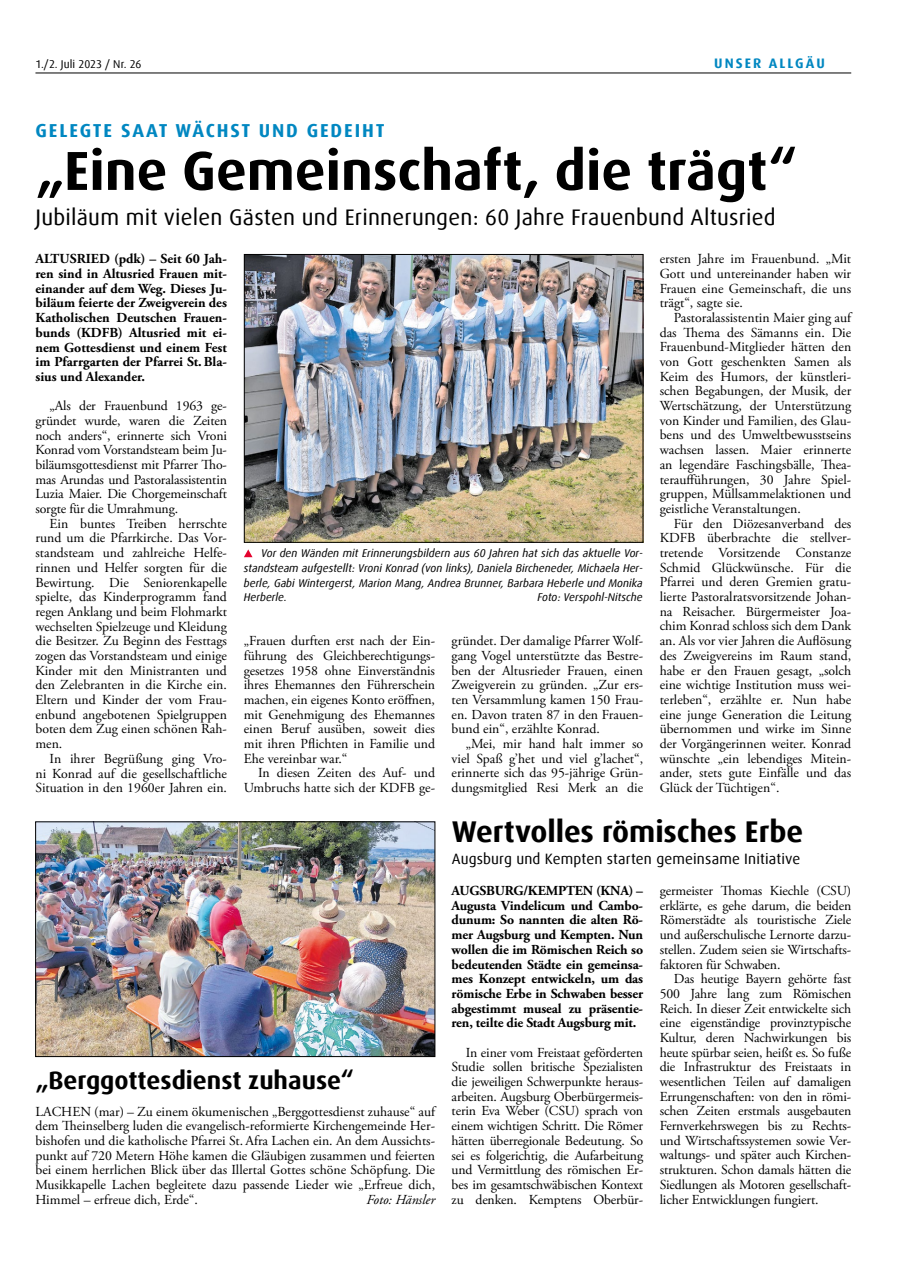
<style>
.page{position:relative;width:908px;height:1276px;background:#fff}
.page>*{position:absolute;margin:0;border:0;box-sizing:border-box;transform-origin:0 0}
.t1{font:700 55px "Dax Offc Pro";color:#000}
.t2{font:700 30px "Dax Offc Pro";letter-spacing:-.005em;color:#000}
.t3{font:700 25px "Dax Offc Pro";color:#000}
.t4{font:22.5px "Dax Offc Pro";letter-spacing:.01em;color:#000}
.t5{font:700 18.75px "Dax Offc Pro";letter-spacing:.1em;color:#0087c1}
.t6{font:15px "Dax Offc Pro";letter-spacing:.01em;color:#000}
.t7{font:13.75px/14.6px "Adobe Garamond Pro";color:#000;text-align:justify}
.t8{font:700 13.75px/14.6px "Adobe Garamond Pro";letter-spacing:-.01em;color:#000;text-align:justify}
.t9{font:italic 13.75px "Adobe Garamond Pro";color:#000}
.t10{font:700 13.75px "Dax Offc Pro";letter-spacing:.15em;color:#0087c1}
.t11{font:italic 11.25px/14.8px "Dax Offc Pro";color:#000;text-align:justify}
.t12{font:11.25px "Dax Offc Pro";letter-spacing:.005em;color:#000}
</style>
<div class="page">
<hr style="left:35px;top:73px;width:815px;height:1px;background:#000">
<svg style="left:244px;top:549px;width:8px;height:8px"></svg>
<img style="left:246px;top:256px;width:395px;height:284px">
<div style="left:244px;top:254px;width:399px;height:288px;border:1px solid #000"></div>
<img style="left:37px;top:823px;width:396px;height:231px">
<div style="left:35px;top:821px;width:400px;height:235px;border:1px solid #000"></div>
<p class="t12" style="left:35px;top:56px;width:107px">1./2. Juli 2023 / Nr. 26</p>
<p class="t10" style="left:714px;top:54px;width:112px">UNSER ALLGÄU</p>
<h3 class="t5" style="left:35px;top:119px;width:350px">GELEGTE SAAT WÄCHST UND GEDEIHT</h3>
<h1 class="t1" style="left:35px;top:135px;width:762px">„Eine Gemeinschaft, die trägt“</h1>
<h3 class="t4" style="left:35px;top:202px;width:741px">Jubiläum mit vielen Gästen und Erinnerungen: 60 Jahre Frauenbund Altusried</h3>
<p class="t8" style="left:35px;top:252px;width:193px">ALTUSRIED (pdk) – Seit 60 Jah&shy;ren sind in Altusried Frauen mit&shy;einander auf dem Weg. Dieses Ju&shy;biläum feierte der Zweigverein des Katholischen Deutschen Frauen&shy;bunds (KDFB) Altusried mit ei&shy;nem Gottesdienst und einem Fest im Pfarrgarten der Pfarrei St. Bla&shy;sius und Alexander.</p>
<p class="t7" style="left:35px;top:399px;width:193px;text-indent:14px">„Als der Frauenbund 1963 ge&shy;gründet wurde, waren die Zeiten noch anders“, erinnerte sich Vroni Konrad vom Vorstandsteam beim Ju&shy;biläumsgottesdienst mit Pfarrer Tho&shy;mas Arundas und Pastoralassistentin Luzia Maier. Die Chorgemeinschaft sorgte für die Umrahmung.</p>
<p class="t7" style="left:35px;top:516px;width:193px;text-indent:14px">Ein buntes Treiben herrschte rund um die Pfarrkirche. Das Vor&shy;standsteam und zahlreiche Helfe&shy;rinnen und Helfer sorgten für die Bewirtung. Die Seniorenkapelle spielte, das Kinderprogramm fand regen Anklang und beim Flohmarkt wechselten Spielzeuge und Kleidung die Besitzer. Zu Beginn des Festtags zogen das Vorstandsteam und einige Kinder mit den Ministranten und den Zelebranten in die Kirche ein.<br>Eltern und Kinder der vom Frau&shy;enbund angebotenen Spielgruppen boten dem Zug einen schönen Rah&shy;men.</p>
<p class="t7" style="left:35px;top:751px;width:193px;text-indent:14px">In ihrer Begrüßung ging Vro&shy;ni Konrad auf die gesellschaftliche Situation in den 1960er Jahren ein.</p>
<p class="t11" style="left:244px;top:546px;width:400px;text-indent:17px">Vor den Wänden mit Erinnerungsbildern aus 60 Jahren hat sich das aktuelle Vor&shy;standsteam aufgestellt: Vroni Konrad (von links), Daniela Bircheneder, Michaela Her&shy;berle, Gabi Wintergerst, Marion Mang, Andrea Brunner, Barbara Heberle und Monika Herberle.</p>
<p class="t11" style="left:537px;top:590px;width:107px">Foto: Verspohl-Nitsche</p>
<p class="t7" style="left:244px;top:634px;width:193px">„Frauen durften erst nach der Ein&shy;führung des Gleichberechtigungs&shy;gesetzes 1958 ohne Einverständnis ihres Ehemannes den Führerschein machen, ein eigenes Konto eröffnen, mit Genehmigung des Ehemannes einen Beruf ausüben, soweit dies mit ihren Pflichten in Familie und Ehe vereinbar war.“</p>
<p class="t7" style="left:244px;top:766px;width:193px;text-align:right">In diesen Zeiten des Auf- und<br>Umbruchs hatte sich der KDFB ge-</p>
<p class="t7" style="left:451px;top:634px;width:193px">gründet. Der damalige Pfarrer Wolf&shy;gang Vogel unterstützte das Bestre&shy;ben der Altusrieder Frauen, einen Zweigverein zu gründen. „Zur ers&shy;ten Versammlung kamen 150 Frau&shy;en. Davon traten 87 in den Frauen&shy;bund ein“, erzählte Konrad.</p>
<p class="t7" style="left:451px;top:737px;width:193px;text-indent:14px">„Mei, mir hand halt immer so viel Spaß g’het und viel g’lachet“, erinnerte sich das 95-jährige Grün&shy;dungsmitglied Resi Merk an die</p>
<p class="t7" style="left:659px;top:252px;width:193px">ersten Jahre im Frauenbund. „Mit Gott und untereinander haben wir Frauen eine Gemeinschaft, die uns trägt“, sagte sie.</p>
<p class="t7" style="left:659px;top:311px;width:193px;text-indent:14px">Pastoralassistentin Maier ging auf das Thema des Sämanns ein. Die Frauenbund-Mitglieder hätten den von Gott geschenkten Samen als Keim des Humors, der künstleri&shy;schen Begabungen, der Musik, der Wertschätzung, der Unterstützung von Kinder und Familien, des Glau&shy;bens und des Umweltbewusstseins wachsen lassen. Maier erinnerte an legendäre Faschingsbälle, Thea&shy;teraufführungen, 30 Jahre Spiel&shy;gruppen, Müllsammelaktionen und geistliche Veranstaltungen.</p>
<p class="t7" style="left:659px;top:516px;width:193px;text-indent:14px">Für den Diözesanverband des KDFB überbrachte die stellver&shy;tretende Vorsitzende Constanze Schmid Glückwünsche. Für die Pfarrei und deren Gremien gratu&shy;lierte Pastoralratsvorsitzende Johan&shy;na Reisacher. Bürgermeister Joa&shy;chim Konrad schloss sich dem Dank an. Als vor vier Jahren die Auflösung des Zweigvereins im Raum stand, habe er den Frauen gesagt, „solch eine wichtige Institution muss wei&shy;terleben“, erzählte er. Nun habe eine junge Generation die Leitung übernommen und wirke im Sinne der Vorgängerinnen weiter. Konrad wünschte „ein lebendiges Mitein&shy;ander, stets gute Einfälle und das Glück der Tüchtigen“.</p>
<h2 class="t2" style="left:451px;top:812px;width:353px">Wertvolles römisches Erbe</h2>
<p class="t6" style="left:451px;top:849px;width:350px">Augsburg und Kempten starten gemeinsame Initiative</p>
<h3 class="t3" style="left:35px;top:1063px;width:320px">„Berggottesdienst zuhause“</h3>
<p class="t7" style="left:35px;top:1104px;width:401px">LACHEN (mar) – Zu einem ökumenischen „Berggottesdienst zuhause“ auf dem Theinselberg luden die evangelisch-reformierte Kirchengemeinde Her&shy;bishofen und die katholische Pfarrei St. Afra Lachen ein. An dem Aussichts&shy;punkt auf 720 Metern Höhe kamen die Gläubigen zusammen und feierten bei einem herrlichen Blick über das Illertal Gottes schöne Schöpfung. Die Musikkapelle Lachen begleitete dazu passende Lieder wie „Erfreue dich, Himmel – erfreue dich, Erde“.</p>
<p class="t9" style="left:366px;top:1191px;width:70px">Foto: Hänsler</p>
<p class="t8" style="left:451px;top:883px;width:193px">AUGSBURG/KEMPTEN (KNA) – Augusta Vindelicum und Cambo&shy;dunum: So nannten die alten Rö&shy;mer Augsburg und Kempten. Nun wollen die im Römischen Reich so bedeutenden Städte ein gemeinsa&shy;mes Konzept entwickeln, um das römische Erbe in Schwaben besser abgestimmt museal zu präsentie&shy;ren, teilte die Stadt Augsburg mit.</p>
<p class="t7" style="left:451px;top:1045px;width:193px;text-indent:14px">In einer vom Freistaat geförderten Studie sollen britische Spezialisten die jeweiligen Schwerpunkte heraus&shy;arbeiten. Augsburg Oberbürgermeis&shy;terin Eva Weber (CSU) sprach von einem wichtigen Schritt. Die Römer hätten überregionale Bedeutung. So sei es folgerichtig, die Aufarbeitung und Vermittlung des römischen Er&shy;bes im gesamtschwäbischen Kontext zu denken. Kemptens Oberbür-</p>
<p class="t7" style="left:659px;top:884px;width:193px">germeister Thomas Kiechle (CSU) erklärte, es gehe darum, die beiden Römerstädte als touristische Ziele und außerschulische Lernorte darzu&shy;stellen. Zudem seien sie Wirtschafts&shy;faktoren für Schwaben.</p>
<p class="t7" style="left:659px;top:972px;width:193px;text-indent:14px">Das heutige Bayern gehörte fast 500 Jahre lang zum Römischen Reich. In dieser Zeit entwickelte sich eine eigenständige provinztypische Kultur, deren Nachwirkungen bis heute spürbar seien, heißt es. So fuße die Infrastruktur des Freistaats in wesentlichen Teilen auf damaligen Errungenschaften: von den in römi&shy;schen Zeiten erstmals ausgebauten Fernverkehrswegen bis zu Rechts&shy;und Wirtschaftssystemen sowie Ver&shy;waltungs- und später auch Kirchen&shy;strukturen. Schon damals hätten die Siedlungen als Motoren gesellschaft&shy;licher Entwicklungen fungiert.</p>
</div>
